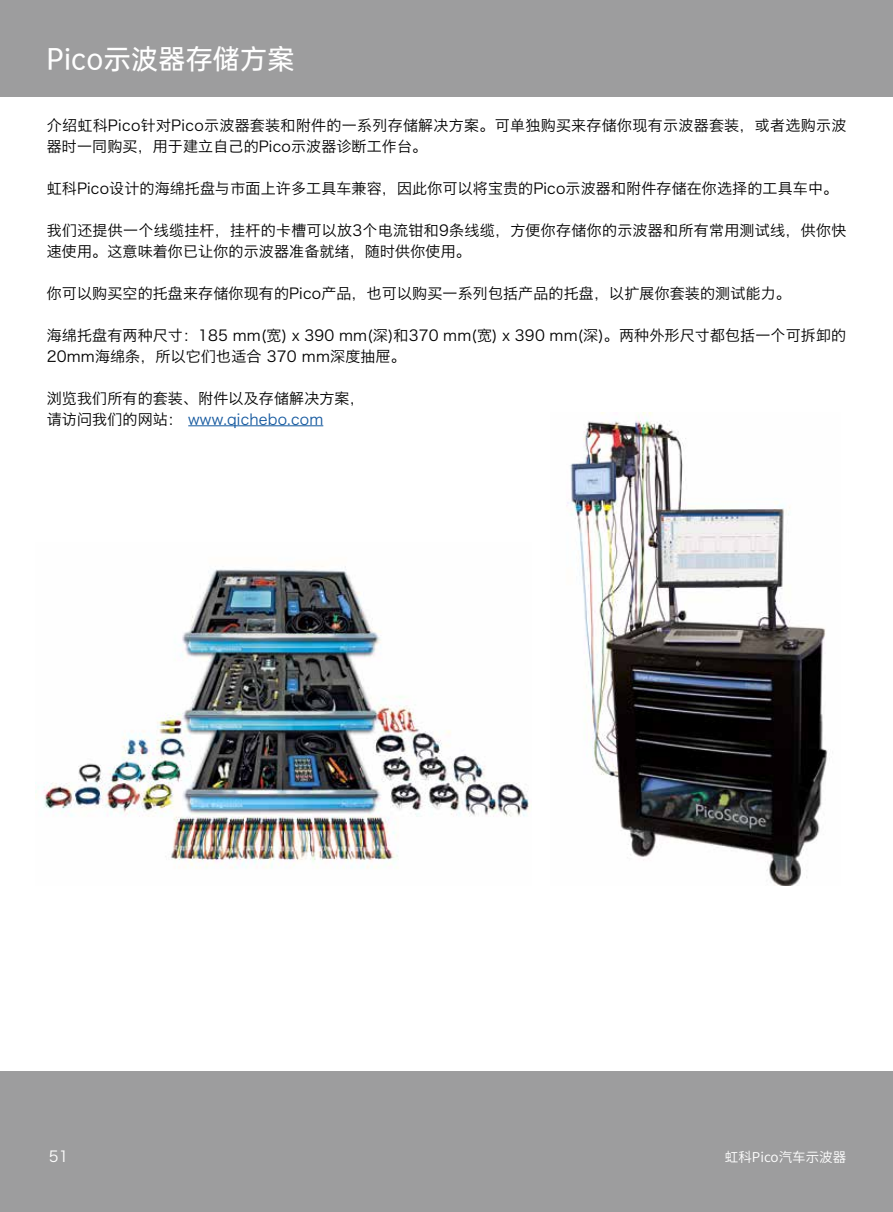
<style>
.page{position:relative;width:893px;height:1212px;background:#fff}
.page>*{position:absolute;margin:0;border:0;box-sizing:border-box;transform-origin:0 0}
.t1{font:27px "OPPO Sans M";letter-spacing:.01em;color:#fff}
.t2{font:15px/21px "Hiragino Sans GB W3";letter-spacing:.01em;color:#000}
.t3{font:15px "Hiragino Sans GB W3";color:#fff}
.t4{font:13.5px "Source Han Sans CN";color:#fff}
.s1{color:#15599f}
</style>
<div class="page">
<div style="left:0;top:1072px;width:893px;height:140px;background:#9d9d9e"></div>
<div style="left:0;top:0;width:893px;height:97px;background:#9d9d9e"></div>
<hr style="left:188px;top:425px;width:135px;height:1px;background:#15599f">
<img style="left:566px;top:412px;width:264px;height:473px">
<img style="left:36px;top:566px;width:493px;height:303px">
<h1 class="t1" style="left:47px;top:36px;width:249px">Pico示波器存储方案</h1>
<p class="t2" style="left:47px;top:114px;width:801px">介绍虹科Pico针对Pico示波器套装和附件的一系列存储解决方案。可单独购买来存储你现有示波器套装，或者选购示波器时一同购买，用于建立自己的Pico示波器诊断工作台。</p>
<p class="t2" style="left:47px;top:177px;width:793px">虹科Pico设计的海绵托盘与市面上许多工具车兼容，因此你可以将宝贵的Pico示波器和附件存储在你选择的工具车中。</p>
<p class="t2" style="left:47px;top:219px;width:801px">我们还提供一个线缆挂杆，挂杆的卡槽可以放3个电流钳和9条线缆，方便你存储你的示波器和所有常用测试线，供你快速使用。这意味着你已让你的示波器准备就绪，随时供你使用。</p>
<p class="t2" style="left:47px;top:282px;width:746px">你可以购买空的托盘来存储你现有的Pico产品，也可以购买一系列包括产品的托盘，以扩展你套装的测试能力。</p>
<p class="t2" style="left:47px;top:324px;width:801px">海绵托盘有两种尺寸：185 mm(宽) x 390 mm(深)和370 mm(宽) x 390 mm(深)。两种外形尺寸都包括一个可拆卸的<br>20mm海绵条，所以它们也适合 370 mm深度抽屉。</p>
<p class="t2" style="left:47px;top:387px;width:320px">浏览我们所有的套装、附件以及存储解决方案，请访问我们的网站： <span class="s1">www.qichebo.com</span></p>
<p class="t3" style="left:49px;top:1147px;width:21px">51</p>
<p class="t4" style="left:725px;top:1149px;width:123px">虹科Pico汽车示波器</p>
</div>
